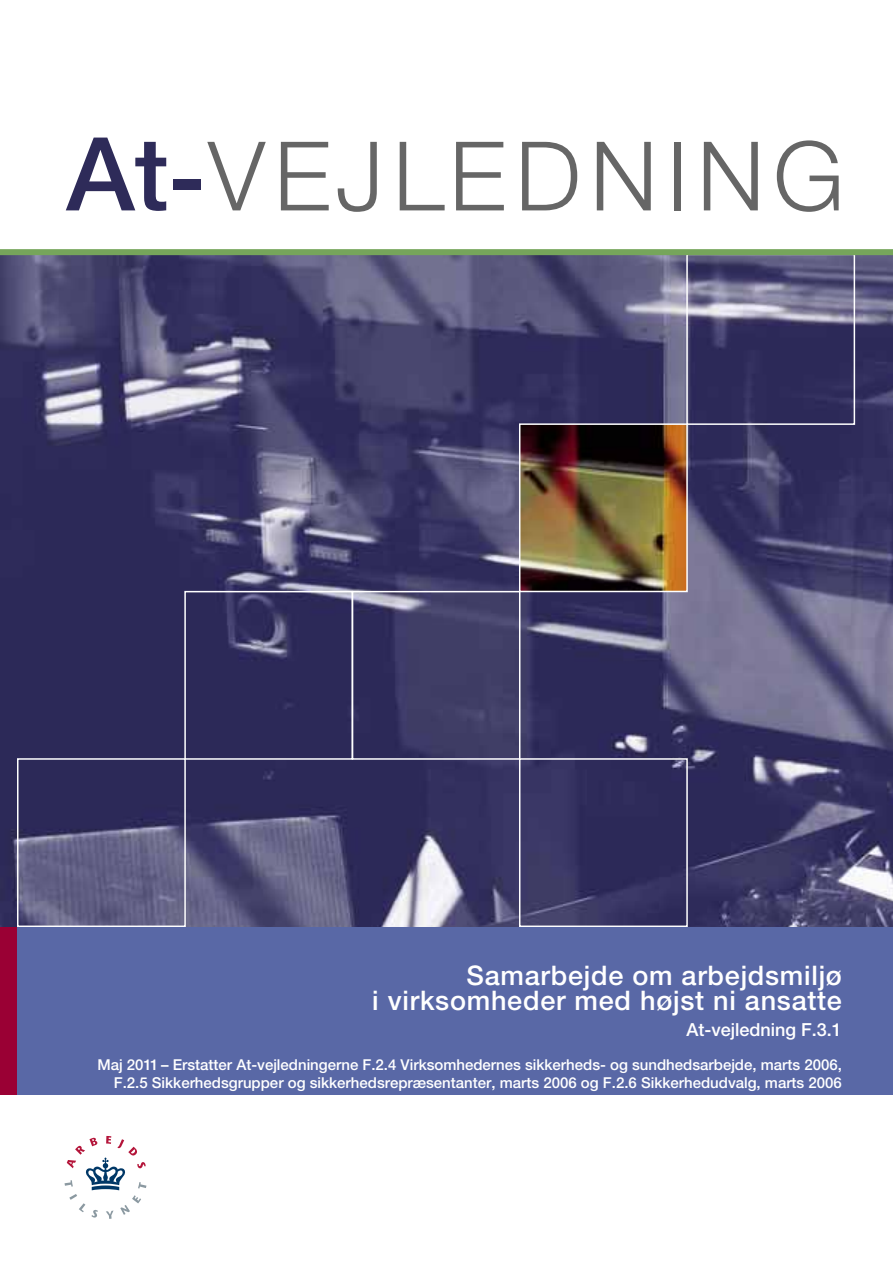
<style>
.page{position:relative;width:893px;height:1263px;background:#fff}
.page>*{position:absolute;margin:0;border:0;box-sizing:border-box;transform-origin:0 0}
.t1{font:300 96px "Helvetica Neue";letter-spacing:.095em;color:#666}
.t2{font:500 27px/25.5px "Helvetica Neue";letter-spacing:.03em;color:#fff;text-align:right}
.t3{font:500 18px "Helvetica Neue";color:#fff}
.t4{font:500 15px/18px "Helvetica Neue";color:#fff;text-align:right}
.s1{font-weight:500;font-size:102px;color:#2e2b59}
.s2{font-weight:500;color:#2e2b59}
</style>
<div class="page">
<img style="left:0;top:255px;width:893px;height:672px">
<svg style="left:16px;top:757px;width:672px;height:170px;background:#4f4d74"></svg>
<div style="left:0;top:927px;width:893px;height:168px;background:#5968a6"></div>
<div style="left:0;top:927px;width:17px;height:168px;background:#9a0034"></div>
<svg style="left:65px;top:1136px;width:81px;height:83px"></svg>
<svg style="left:184px;top:255px;width:672px;height:505px;background:#49466f"></svg>
<div style="left:352px;top:591px;width:168px;height:169px;border:2px solid #fff"></div>
<img style="left:522px;top:426px;width:163px;height:163px">
<div style="left:519px;top:423px;width:169px;height:169px;border:2px solid #fff"></div>
<div style="left:0;top:249px;width:893px;height:6px;background:#76a55b"></div>
<h1 class="t1" style="left:66px;top:142px;width:779px"><span class="s1">At</span><span class="s2">-</span>VEJLEDNING</h1>
<h2 class="t2" style="left:372px;top:965px;width:471px">Samarbejde om arbejdsmiljø<br>i virksomheder med højst ni ansatte</h2>
<p class="t3" style="left:686px;top:1023px;width:157px">At-vejledning F.3.1</p>
<p class="t4" style="left:97px;top:1057px;width:746px">Maj 2011 – Erstatter At-vejledningerne F.2.4 Virksomhedernes sikkerheds- og sundhedsarbejde, marts 2006,<br>F.2.5 Sikkerhedsgrupper og sikkerhedsrepræsentanter, marts 2006 og F.2.6 Sikkerhedudvalg, marts 2006</p>
</div>
